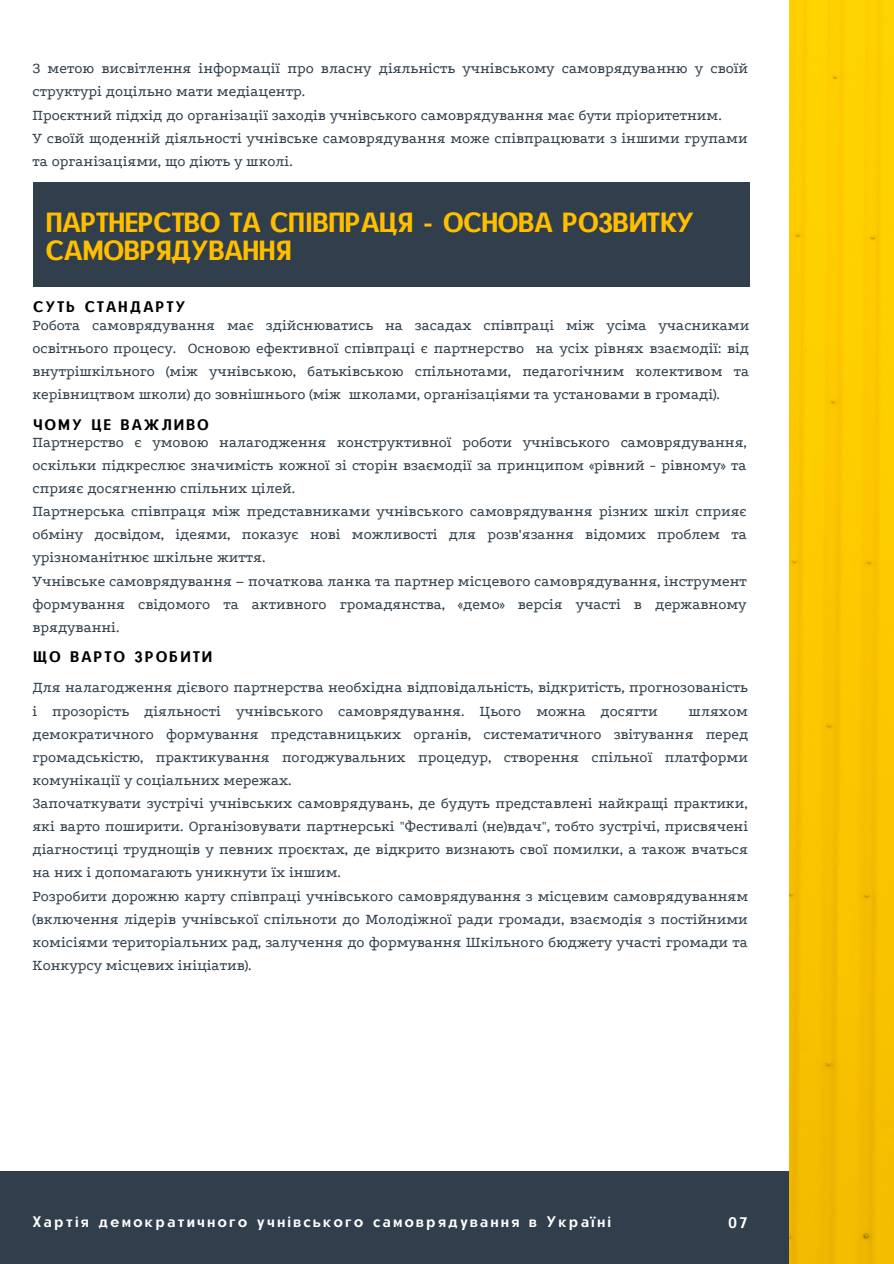
<style>
.page{position:relative;width:894px;height:1264px;background:#fff}
.page>*{position:absolute;margin:0;border:0;box-sizing:border-box;transform-origin:0 0}
.t1{font:27px/28.3px "CAT Neuzeit";color:#ffbe00}
.t2{font:15.45px/23.1px "Podkova";color:#303f4b;text-align:justify}
.t3{font:14.85px "CAT Neuzeit";letter-spacing:.15em;color:#fff}
.t4{font:14.85px "CAT Neuzeit";letter-spacing:.15em;color:#000}
</style>
<div class="page">
<div style="left:0;top:1171px;width:893px;height:92px;background:#303f4b"></div>
<img style="left:789px;top:0;width:104px;height:1263px">
<div style="left:33px;top:183px;width:716px;height:103px;background:#303f4b"></div>
<p class="t2" style="left:32px;top:57px;width:717px">З метою висвітлення інформації про власну діяльність учнівському самоврядуванню у своїй структурі доцільно мати медіацентр.</p>
<p class="t2" style="left:32px;top:103px;width:690px">Проєктний підхід до організації заходів учнівського самоврядування має бути пріоритетним.</p>
<p class="t2" style="left:32px;top:126px;width:716px">У своїй щоденній діяльності учнівське самоврядування може співпрацювати з іншими групами та організаціями, що діють у школі.</p>
<p class="t1" style="left:46px;top:208px;width:649px">ПАРТНЕРСТВО ТА СПІВПРАЦЯ - ОСНОВА РОЗВИТКУ<br>САМОВРЯДУВАННЯ</p>
<p class="t4" style="left:34px;top:298px;width:153px">СУТЬ СТАНДАРТУ</p>
<p class="t2" style="left:32px;top:313px;width:718px">Робота самоврядування має здійснюватись на засадах співпраці між усіма учасниками освітнього процесу. Основою ефективної співпраці є партнерство на усіх рівнях взаємодії: від внутрішкільного (між учнівською, батьківською спільнотами, педагогічним колективом та керівництвом школи) до зовнішнього (між школами, організаціями та установами в громаді).</p>
<p class="t4" style="left:34px;top:415px;width:176px">ЧОМУ ЦЕ ВАЖЛИВО</p>
<p class="t2" style="left:32px;top:430px;width:715px">Партнерство є умовою налагодження конструктивної роботи учнівського самоврядування, оскільки підкреслює значимість кожної зі сторін взаємодії за принципом «рівний - рівному» та сприяє досягненню спільних цілей.</p>
<p class="t2" style="left:32px;top:500px;width:715px">Партнерська співпраця між представниками учнівського самоврядування різних шкіл сприяє обміну досвідом, ідеями, показує нові можливості для розв'язання відомих проблем та урізноманітнює шкільне життя.</p>
<p class="t2" style="left:32px;top:569px;width:715px">Учнівське самоврядування – початкова ланка та партнер місцевого самоврядування, інструмент формування свідомого та активного громадянства, «демо» версія участі в державному врядуванні.</p>
<p class="t4" style="left:34px;top:648px;width:180px">ЩО ВАРТО ЗРОБИТИ</p>
<p class="t2" style="left:32px;top:676px;width:716px">Для налагодження дієвого партнерства необхідна відповідальність, відкритість, прогнозованість і прозорість діяльності учнівського самоврядування. Цього можна досягти</p>
<p class="t2" style="left:32px;top:699px;width:717px;text-indent:656px">шляхом демократичного формування представницьких органів, систематичного звітування перед громадськістю, практикування погоджувальних процедур, створення спільної платформи комунікації у соціальних мережах.</p>
<p class="t2" style="left:32px;top:791px;width:717px">Започаткувати зустрічі учнівських самоврядувань, де будуть представлені найкращі практики, які варто поширити. Організовувати партнерські "Фестивалі (не)вдач", тобто зустрічі, присвячені діагностиці труднощів у певних проєктах, де відкрито визнають свої помилки, а також вчаться на них і допомагають уникнути їх іншим.</p>
<p class="t2" style="left:32px;top:884px;width:717px">Розробити дорожню карту співпраці учнівського самоврядування з місцевим самоврядуванням (включення лідерів учнівської спільноти до Молодіжної ради громади, взаємодія з постійними комісіями територіальних рад, залучення до формування Шкільного бюджету участі громади та Конкурсу місцевих ініціатив).</p>
<p class="t3" style="left:32px;top:1212px;width:580px">Хартія демократичного учнівського самоврядування в Україні</p>
<p class="t3" style="left:728px;top:1213px;width:20px">07</p>
</div>
